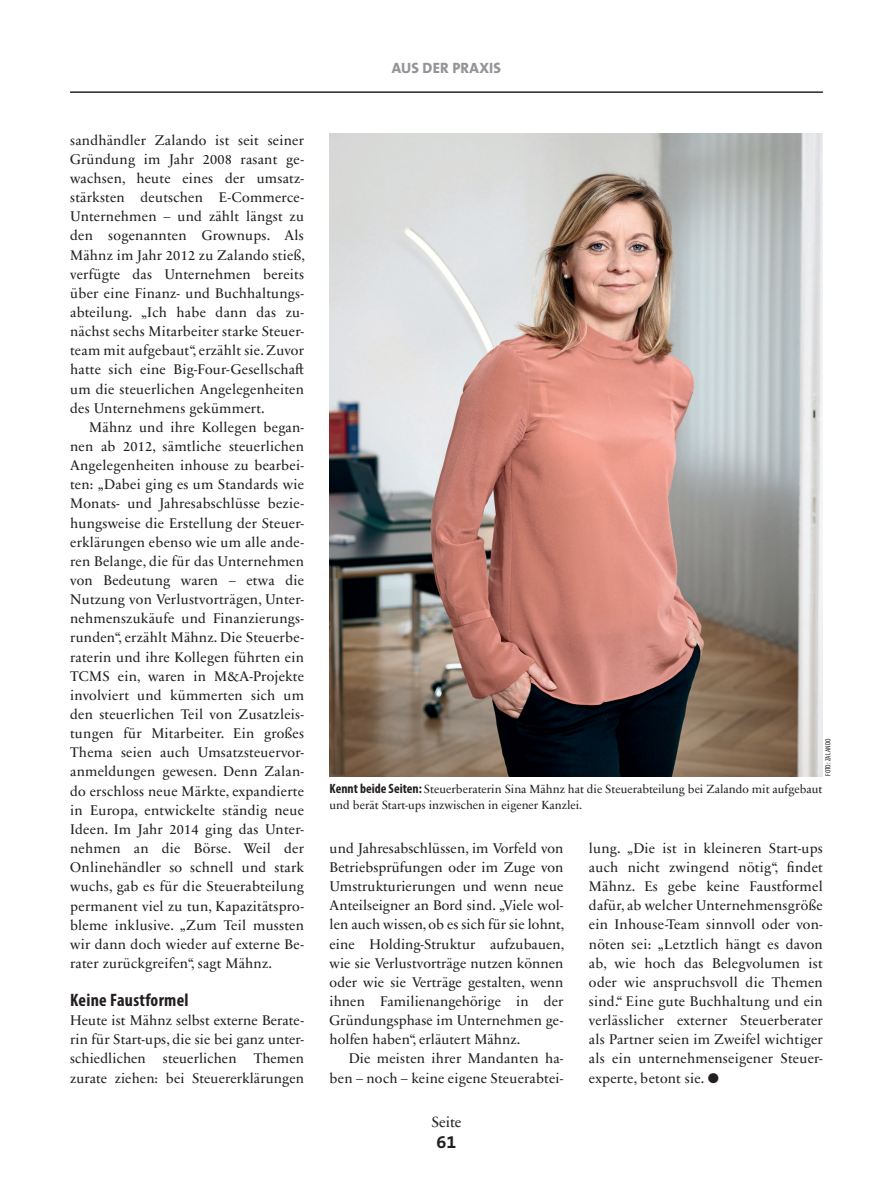
<style>
.page{position:relative;width:893px;height:1191px;background:#fff}
.page>*{position:absolute;margin:0;border:0;box-sizing:border-box;transform-origin:0 0}
.t1{font:700 condensed 18px "Myriad Pro";letter-spacing:.015em;color:#231f20}
.t2{font:700 18px "The Sans B W7";color:#231f20}
.t3{font:800 15px "The Sans B W8";letter-spacing:.015em;color:#939598}
.t4{font:15px "Sabon Next LT Pro";color:#231f20}
.t5{font:14.25px/19.2px "Sabon Next LT Pro";letter-spacing:.015em;color:#231f20;text-align:justify}
.t6{font:12px/15.9px "Sabon Next LT Pro";color:#231f20}
.t7{font:condensed 7.5px "Myriad Pro";letter-spacing:.02em;color:#231f20}
.s1{font-family:"Myriad Pro";font-weight:700;font-stretch:condensed;font-size:13.5px}
</style>
<div class="page">
<hr style="left:70px;top:92px;width:753px;height:1px;background:#231f20">
<img style="left:330px;top:134px;width:493px;height:642px">
<p class="t5" style="left:70px;top:130px;width:236px">sandhändler Zalando ist seit seiner Gründung im Jahr 2008 rasant ge&shy;wachsen, heute eines der umsatz&shy;stärksten deutschen E-Commerce-Unternehmen – und zählt längst zu den sogenannten Grownups. Als Mähnz im Jahr 2012 zu Zalando stieß, verfügte das Unternehmen bereits über eine Finanz- und Buchhaltungs&shy;abteilung. „Ich habe dann das zu&shy;nächst sechs Mitarbeiter starke Steuer&shy;team mit aufgebaut“, erzählt sie. Zuvor hatte sich eine Big-Four-Gesellschaft um die steuerlichen Angelegenheiten des Unternehmens gekümmert.</p>
<p class="t5" style="left:70px;top:417px;width:235px;text-indent:19px">Mähnz und ihre Kollegen began&shy;nen ab 2012, sämtliche steuerlichen Angelegenheiten inhouse zu bearbei&shy;ten: „Dabei ging es um Standards wie Monats- und Jahresabschlüsse bezie&shy;hungsweise die Erstellung der Steuer&shy;erklärungen ebenso wie um alle ande&shy;ren Belange, die für das Unternehmen von Bedeutung waren – etwa die Nutzung von Verlustvorträgen, Unter&shy;nehmenszukäufe und Finanzierungs&shy;runden“, erzählt Mähnz. Die Steuerbe&shy;raterin und ihre Kollegen führten ein TCMS ein, waren in M&amp;A-Projekte involviert und kümmerten sich um den steuerlichen Teil von Zusatzleis&shy;tungen für Mitarbeiter. Ein großes Thema seien auch Umsatzsteuervor&shy;anmeldungen gewesen. Denn Zalan&shy;do erschloss neue Märkte, expandierte in Europa, entwickelte ständig neue Ideen. Im Jahr 2014 ging das Unter&shy;nehmen an die Börse. Weil der Onlinehändler so schnell und stark wuchs, gab es für die Steuerabteilung permanent viel zu tun, Kapazitätspro&shy;bleme inklusive. „Zum Teil mussten wir dann doch wieder auf externe Be&shy;rater zurückgreifen“, sagt Mähnz.</p>
<p class="t1" style="left:70px;top:988px;width:120px">Keine Faustformel</p>
<p class="t5" style="left:70px;top:1010px;width:235px">Heute ist Mähnz selbst externe Berate&shy;rin für Start-ups, die sie bei ganz unter&shy;schiedlichen steuerlichen Themen zurate ziehen: bei Steuererklärungen</p>
<p class="t3" style="left:392px;top:58px;width:111px">AUS DER PRAXIS</p>
<p class="t7" style="left:823px;top:776px;width:39px;rotate:-90deg">FOTO: ZALANDO</p>
<p class="t6" style="left:330px;top:780px;width:494px"><span class="s1">Kennt beide Seiten:</span> Steuerberaterin Sina Mähnz hat die Steuerabteilung bei Zalando mit aufgebaut und berät Start-ups inzwischen in eigener Kanzlei.</p>
<p class="t5" style="left:330px;top:838px;width:236px">und Jahresabschlüssen, im Vorfeld von Betriebsprüfungen oder im Zuge von Umstrukturierungen und wenn neue Anteilseigner an Bord sind. „Viele wol&shy;len auch wissen, ob es sich für sie lohnt, eine Holding-Struktur aufzubauen, wie sie Verlustvorträge nutzen können oder wie sie Verträge gestalten, wenn ihnen Familienangehörige in der Gründungsphase im Unternehmen ge&shy;holfen haben“, erläutert Mähnz.</p>
<p class="t5" style="left:330px;top:1048px;width:235px;text-align:right">Die meisten ihrer Mandanten ha&shy;ben – noch – keine eigene Steuerabtei-</p>
<p class="t4" style="left:431px;top:1110px;width:32px">Seite</p>
<p class="t2" style="left:437px;top:1130px;width:21px">61</p>
<p class="t5" style="left:589px;top:838px;width:235px">lung. „Die ist in kleineren Start-ups auch nicht zwingend nötig“, findet Mähnz. Es gebe keine Faustformel dafür, ab welcher Unternehmensgröße ein Inhouse-Team sinnvoll oder von&shy;nöten sei: „Letztlich hängt es davon ab, wie hoch das Belegvolumen ist oder wie anspruchsvoll die Themen sind.“ Eine gute Buchhaltung und ein verlässlicher externer Steuerberater als Partner seien im Zweifel wichtiger als ein unternehmenseigener Steuer&shy;experte, betont sie. •</p>
</div>
